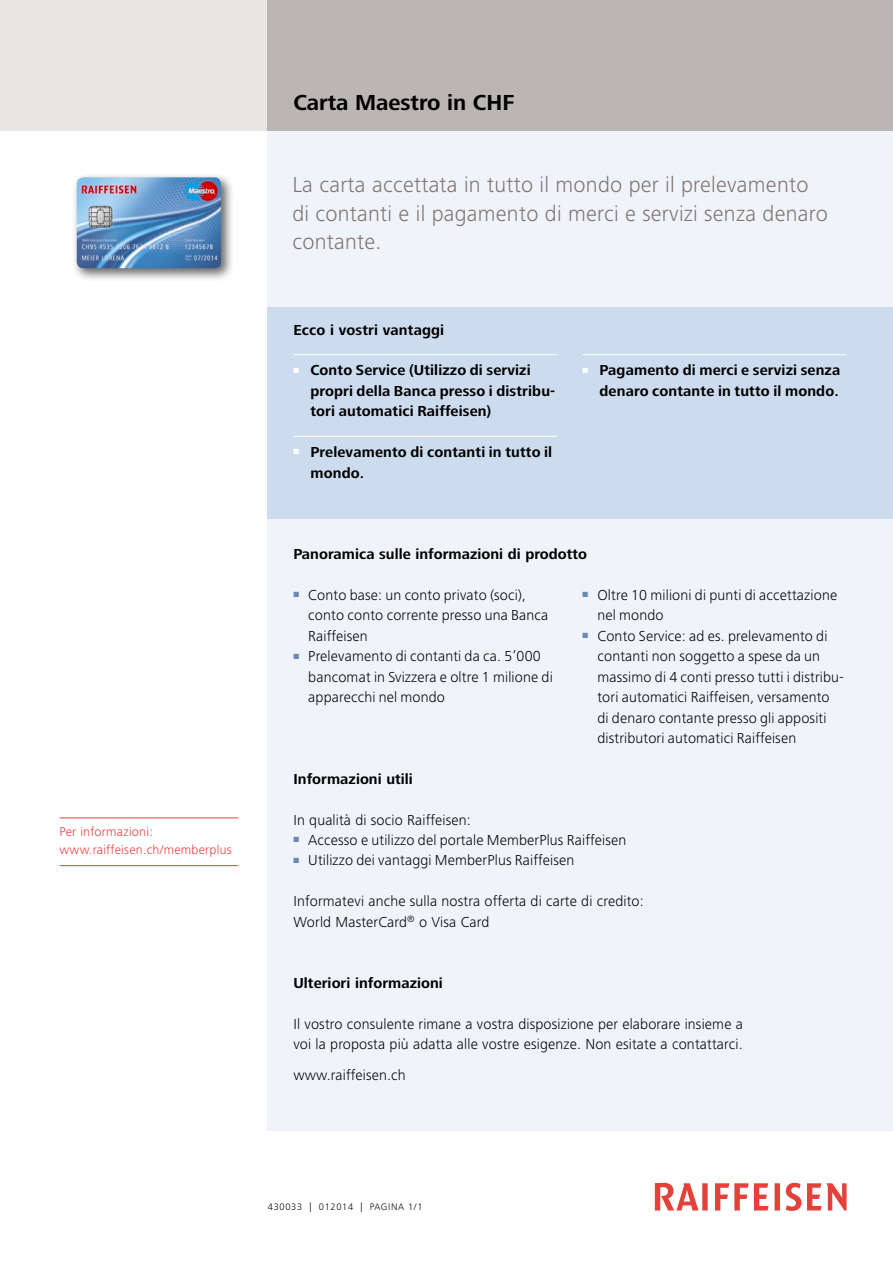
<style>
.page{position:relative;width:893px;height:1263px;background:#fff}
.page>*{position:absolute;margin:0;border:0;box-sizing:border-box;transform-origin:0 0}
.t1{font:300 22.5px/28.5px "Frutiger Next LT";letter-spacing:.01em;color:#7e7471}
.t2{font:700 22.5px "Frutiger Next LT";color:#000}
.t3{font:300 15px/20.4px "Frutiger Next LT";letter-spacing:.01em;color:#000}
.t4{font:700 15px/20.4px "Frutiger Next LT";letter-spacing:.01em;color:#000}
.t5{font:300 13.2px/17.9px "Frutiger Next LT";letter-spacing:.02em;color:#e53d39}
.t6{font:300 9.75px "Frutiger Next LT";letter-spacing:.07em;color:#000}
</style>
<div class="page">
<div style="left:268px;top:0;width:625px;height:1131px;background:#f0f4fa"></div>
<div style="left:0;top:0;width:268px;height:131px;background:#e8e6e5"></div>
<div style="left:268px;top:0;width:625px;height:131px;background:#bbb6b4"></div>
<svg style="left:655px;top:1183px;width:192px;height:28px"></svg>
<div style="left:72px;top:173px;width:162px;height:109px;background:#000;opacity:.6"></div>
<img style="left:77px;top:177px;width:144px;height:91px">
<div style="left:268px;top:307px;width:625px;height:211px;background:#cddbee"></div>
<hr style="left:293px;top:354px;width:264px;height:1px;background:#fff">
<hr style="left:293px;top:436px;width:264px;height:1px;background:#fff">
<hr style="left:583px;top:354px;width:263px;height:1px;background:#fff">
<hr style="left:60px;top:817px;width:178px;height:1px;background:#e53d39">
<hr style="left:60px;top:865px;width:178px;height:1px;background:#e53d39">
<p class="t5" style="left:60px;top:823px;width:174px">Per informazioni: www.raiffeisen.ch/memberplus</p>
<h1 class="t2" style="left:293px;top:90px;width:222px">Carta Maestro in CHF</h1>
<h1 class="t1" style="left:292px;top:171px;width:537px">La carta accettata in tutto il mondo per il prelevamento di contanti e il pagamento di merci e servizi senza denaro contante.</h1>
<p class="t4" style="left:293px;top:319px;width:152px">Ecco i vostri vantaggi</p>
<p class="t4" style="left:310px;top:360px;width:246px;text-indent:-17px"><sup>■</sup> Conto Service (Utilizzo di servizi propri della Banca presso i distribu&shy;tori automatici Raiffeisen)</p>
<p class="t4" style="left:310px;top:442px;width:243px;text-indent:-17px"><sup>■</sup> Prelevamento di contanti in tutto il mondo.</p>
<p class="t4" style="left:583px;top:360px;width:259px;text-align:right"><sup>■</sup> Pagamento di merci e servizi senza denaro contante in tutto il mondo.</p>
<p class="t4" style="left:293px;top:544px;width:295px">Panoramica sulle informazioni di prodotto</p>
<p class="t3" style="left:308px;top:585px;width:242px;text-indent:-15px"><sup>■</sup> Conto base: un conto privato (soci), conto conto corrente presso una Banca<br>Raiffeisen</p>
<p class="t3" style="left:308px;top:646px;width:246px;text-indent:-15px"><sup>■</sup> Prelevamento di contanti da ca. 5’000 bancomat in Svizzera e oltre 1 milione di apparecchi nel mondo</p>
<p class="t3" style="left:597px;top:585px;width:241px;text-indent:-15px"><sup>■</sup> Oltre 10 milioni di punti di accettazione nel mondo</p>
<p class="t3" style="left:597px;top:626px;width:248px;text-indent:-15px"><sup>■</sup> Conto Service: ad es. prelevamento di contanti non soggetto a spese da un massimo di 4 conti presso tutti i distribu&shy;tori automatici Raiffeisen, versamento di denaro contante presso gli appositi distributori automatici Raiffeisen</p>
<p class="t4" style="left:293px;top:768px;width:121px">Informazioni utili</p>
<p class="t3" style="left:293px;top:809px;width:179px">I n qualità di socio Raiffeisen:</p>
<p class="t3" style="left:293px;top:830px;width:334px"><sup>■</sup> Accesso e utilizzo del portale MemberPlus Raiffeisen</p>
<p class="t3" style="left:293px;top:850px;width:283px"><sup>■</sup> Utilizzo dei vantaggi MemberPlus Raiffeisen</p>
<p class="t3" style="left:293px;top:891px;width:352px">I nformatevi anche sulla nostra offerta di carte di credito:<br>World MasterCard<sup>®</sup> o Visa Card</p>
<p class="t4" style="left:293px;top:973px;width:151px">Ulteriori informazioni</p>
<p class="t3" style="left:293px;top:1013px;width:451px">I l vostro consulente rimane a vostra disposizione per elaborare insieme a voi la proposta più adatta alle vostre esigenze. N on esitate a contattarci.</p>
<p class="t3" style="left:293px;top:1064px;width:114px">www.raiffeisen.ch</p>
<p class="t6" style="left:268px;top:1202px;width:156px">430033 | 012014 | PaginA 1/1</p>
</div>
